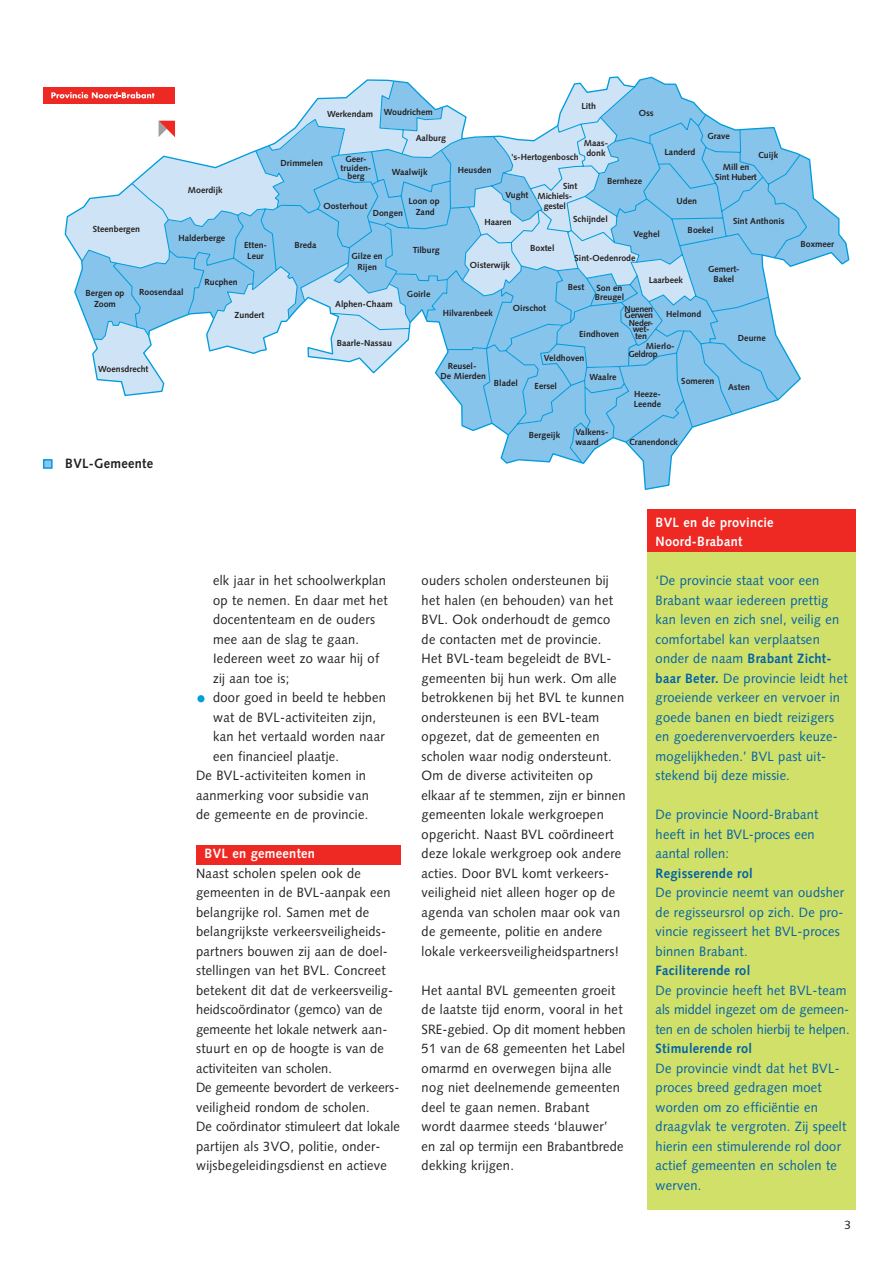
<style>
.page{position:relative;width:893px;height:1262px;background:#fff}
.page>*{position:absolute;margin:0;border:0;box-sizing:border-box;transform-origin:0 0}
.t1{font:13.5px/19.5px "Syntax";letter-spacing:.02em;color:#231f1f;scale:.95 1}
.t2{font:13.5px/19.5px "Syntax";letter-spacing:.02em;color:#0060a9;scale:.95 1}
.t3{font:700 13.5px "Syntax";letter-spacing:.02em;color:#0060a9;scale:.95 1}
.t4{font:700 13.5px/19.5px "Syntax";letter-spacing:.02em;color:#fff;scale:.95 1}
.t5{font:700 13.5px "Syntax";letter-spacing:.02em;color:#231f1f;scale:.95 1}
.t6{font:12px "Syntax";color:#231f1f}
.t7{font:700 8.7px/10.5px "Syntax";color:#231f1f;text-align:center}
.t8{font:700 8.7px/10.5px "Syntax";letter-spacing:-.02em;color:#231f1f;text-align:center}
.t9{font:700 8.7px/6.8px "Syntax";letter-spacing:-.03em;color:#231f1f}
.s1{font-size:21px;color:#009cdc}
.s2{font-weight:700}
</style>
<div class="page">
<div style="left:647px;top:548px;width:208px;height:661px;background:#d0e068"></div>
<div style="left:647px;top:509px;width:208px;height:43px;background:#ee2923"></div>
<div style="left:196px;top:845px;width:205px;height:19px;background:#ee2923"></div>
<div style="left:43px;top:88px;width:132px;height:16px;background:#ee2923"></div>
<svg style="left:51px;top:77px;width:797px;height:412px"></svg>
<div style="left:44px;top:460px;width:8px;height:8px;background:#8ac5ec"></div>
<div style="left:43px;top:459px;width:10px;height:10px;border:2px solid #009cdc"></div>
<p class="t7" style="left:93px;top:224px;width:49px">Steenbergen</p>
<p class="t7" style="left:188px;top:185px;width:36px">Moerdijk</p>
<p class="t7" style="left:178px;top:233px;width:48px">Halderberge</p>
<p class="t7" style="left:244px;top:241px;width:24px">Etten-<br>Leur</p>
<p class="t7" style="left:85px;top:289px;width:41px">Bergen op<br>Zoom</p>
<p class="t7" style="left:139px;top:287px;width:46px">Roosendaal</p>
<p class="t7" style="left:98px;top:364px;width:52px">Woensdrecht</p>
<p class="t7" style="left:204px;top:277px;width:35px">Rucphen</p>
<p class="t7" style="left:235px;top:310px;width:31px">Zundert</p>
<p class="t7" style="left:581px;top:102px;width:16px">Lith</p>
<p class="t7" style="left:583px;top:138px;width:26px">Maas&shy;donk</p>
<p class="t7" style="left:327px;top:107px;width:107px">Werkendam Woudrichem</p>
<p class="t7" style="left:638px;top:108px;width:17px">Oss</p>
<p class="t7" style="left:707px;top:132px;width:24px">Grave</p>
<p class="t8" style="left:715px;top:162px;width:43px">Mill en<br>Sint Hubert</p>
<p class="t7" style="left:416px;top:133px;width:32px">Aalburg</p>
<p class="t7" style="left:664px;top:148px;width:32px">Landerd</p>
<p class="t7" style="left:758px;top:150px;width:21px">Cuijk</p>
<p class="t7" style="left:511px;top:153px;width:69px">'s-Hertogenbosch</p>
<p class="t7" style="left:340px;top:155px;width:32px;line-height:8.9px">Geer&shy;truiden&shy;berg</p>
<p class="t7" style="left:280px;top:159px;width:44px">Drimmelen</p>
<p class="t7" style="left:391px;top:168px;width:37px">Waalwijk</p>
<p class="t7" style="left:458px;top:165px;width:35px">Heusden</p>
<p class="t7" style="left:607px;top:176px;width:37px">Bernheze</p>
<p class="t7" style="left:563px;top:182px;width:16px">Sint</p>
<p class="t7" style="left:505px;top:190px;width:25px">Vught</p>
<p class="t8" style="left:537px;top:191px;width:36px">Michiels&shy;gestel</p>
<p class="t7" style="left:676px;top:197px;width:22px">Uden</p>
<p class="t7" style="left:408px;top:197px;width:33px">Loon op<br>Zand</p>
<p class="t7" style="left:323px;top:201px;width:45px">Oosterhout</p>
<p class="t7" style="left:373px;top:208px;width:32px">Dongen</p>
<p class="t7" style="left:351px;top:252px;width:33px">Gilze en<br>Rijen</p>
<p class="t7" style="left:335px;top:299px;width:59px">Alphen-Chaam</p>
<p class="t7" style="left:573px;top:214px;width:36px">Schijndel</p>
<p class="t7" style="left:733px;top:217px;width:53px">Sint Anthonis</p>
<p class="t7" style="left:484px;top:217px;width:29px">Haaren</p>
<p class="t7" style="left:687px;top:225px;width:27px">Boekel</p>
<p class="t7" style="left:633px;top:229px;width:28px">Veghel</p>
<p class="t7" style="left:574px;top:253px;width:62px">Sint-Oedenrode</p>
<p class="t7" style="left:294px;top:240px;width:23px">Breda</p>
<p class="t7" style="left:530px;top:244px;width:26px">Boxtel</p>
<p class="t7" style="left:412px;top:245px;width:28px">Tilburg</p>
<p class="t7" style="left:470px;top:261px;width:41px">Oisterwijk</p>
<p class="t7" style="left:648px;top:276px;width:36px">Laarbeek</p>
<p class="t7" style="left:708px;top:264px;width:33px">Gemert-<br>Bakel</p>
<p class="t7" style="left:568px;top:283px;width:18px">Best</p>
<p class="t7" style="left:595px;top:284px;width:31px;line-height:9.4px;text-align:left">Son en<br>Breugel</p>
<p class="t7" style="left:407px;top:289px;width:25px">Goirle</p>
<p class="t7" style="left:513px;top:304px;width:35px">Oirschot</p>
<p class="t9" style="left:624px;top:306px;width:30px">Nuenen<br>Gerwen</p>
<p class="t7" style="left:666px;top:310px;width:37px">Helmond</p>
<p class="t7" style="left:646px;top:341px;width:30px">Mierlo-</p>
<p class="t7" style="left:442px;top:308px;width:52px">Hilvarenbeek</p>
<p class="t9" style="left:629px;top:320px;width:26px;text-align:center">Neder&shy;wet&shy;ten</p>
<p class="t9" style="left:628px;top:351px;width:31px">Geldrop</p>
<p class="t7" style="left:579px;top:329px;width:41px">Eindhoven</p>
<p class="t7" style="left:738px;top:333px;width:29px">Deurne</p>
<p class="t7" style="left:337px;top:339px;width:57px">Baarle-Nassau</p>
<p class="t7" style="left:544px;top:354px;width:42px">Veldhoven</p>
<p class="t7" style="left:440px;top:361px;width:47px">Reusel-<br>De Mierden</p>
<p class="t7" style="left:589px;top:373px;width:28px">Waalre</p>
<p class="t7" style="left:681px;top:376px;width:35px">Someren</p>
<p class="t7" style="left:494px;top:379px;width:25px">Bladel</p>
<p class="t7" style="left:534px;top:381px;width:24px">Eersel</p>
<p class="t7" style="left:728px;top:382px;width:23px">Asten</p>
<p class="t7" style="left:634px;top:389px;width:29px;text-align:left">Heeze-<br>Leende</p>
<p class="t7" style="left:800px;top:239px;width:35px">Boxmeer</p>
<p class="t7" style="left:529px;top:430px;width:33px">Bergeijk</p>
<p class="t7" style="left:575px;top:427px;width:34px;text-align:left">Valkens&shy;waard</p>
<p class="t8" style="left:629px;top:437px;width:50px">Cranendonck</p>
<p class="t5" style="left:65px;top:458px;width:94px">BVL-Gemeente</p>
<p class="t1" style="left:213px;top:572px;width:185px">elk jaar in het schoolwerkplan op te nemen. En daar met het docententeam en de ouders mee aan de slag te gaan.<br>Iedereen weet zo waar hij of zij aan toe is;</p>
<p class="t1" style="left:196px;top:689px;width:201px"><span class="s1">•</span> door goed in beeld te hebben</p>
<p class="t1" style="left:213px;top:708px;width:173px">wat de BVL-activiteiten zijn,</p>
<p class="t1" style="left:213px;top:728px;width:182px">kan het vertaald worden naar</p>
<p class="t1" style="left:213px;top:747px;width:134px">een financieel plaatje.</p>
<p class="t1" style="left:196px;top:767px;width:180px">De BVL-activiteiten komen in</p>
<p class="t1" style="left:196px;top:786px;width:183px">aanmerking voor subsidie van</p>
<p class="t1" style="left:196px;top:806px;width:183px">de gemeente en de provincie.</p>
<p class="t4" style="left:205px;top:845px;width:118px">BVL en gemeenten</p>
<p class="t1" style="left:196px;top:864px;width:216px">Naast scholen spelen ook de gemeenten in de BVL-aanpak een belangrijke rol. Samen met de belangrijkste verkeersveiligheids&shy;partners bouwen zij aan de doel&shy;stellingen van het BVL. Concreet betekent dit dat de verkeersveilig&shy;heidscoördinator (gemco) van de gemeente het lokale netwerk aan&shy;stuurt en op de hoogte is van de activiteiten van scholen.<br>De gemeente bevordert de verkeers&shy;veiligheid rondom de scholen.<br>De coördinator stimuleert dat lokale partijen als 3VO, politie, onder&shy;wijsbegeleidingsdienst en actieve</p>
<p class="t1" style="left:421px;top:572px;width:216px">ouders scholen ondersteunen bij het halen (en behouden) van het<br>BVL. Ook onderhoudt de gemco de contacten met de provincie.<br>Het BVL-team begeleidt de BVL&shy;gemeenten bij hun werk. Om alle betrokkenen bij het BVL te kunnen ondersteunen is een BVL-team opgezet, dat de gemeenten en scholen waar nodig ondersteunt.<br>Om de diverse activiteiten op elkaar af te stemmen, zijn er binnen gemeenten lokale werkgroepen opgericht. Naast BVL coördineert deze lokale werkgroep ook andere acties. Door BVL komt verkeers&shy;veiligheid niet alleen hoger op de agenda van scholen maar ook van de gemeente, politie en andere lokale verkeersveiligheidspartners!</p>
<p class="t1" style="left:421px;top:981px;width:216px">Het aantal BVL gemeenten groeit de laatste tijd enorm, vooral in het<br>SRE-gebied. Op dit moment hebben<br>51 van de 68 gemeenten het Label omarmd en overwegen bijna alle nog niet deelnemende gemeenten deel te gaan nemen. Brabant wordt daarmee steeds ‘blauwer’<br>en zal op termijn een Brabantbrede dekking krijgen.</p>
<p class="t4" style="left:655px;top:513px;width:126px">BVL en de provincie<br>Noord-Brabant</p>
<p class="t2" style="left:655px;top:572px;width:204px">‘De provincie staat voor een<br>Brabant waar iedereen prettig kan leven en zich snel, veilig en comfortabel kan verplaatsen onder de naam <span class="s2">Brabant Zicht&shy;baar Beter.</span> De provincie leidt het groeiende verkeer en vervoer in goede banen en biedt reizigers en goederenvervoerders keuze&shy;mogelijkheden.’ BVL past uit&shy;stekend bij deze missie.</p>
<p class="t2" style="left:655px;top:806px;width:173px">De provincie Noord-Brabant heeft in het BVL-proces een aantal rollen:</p>
<p class="t3" style="left:655px;top:867px;width:104px">Regisserende rol</p>
<p class="t2" style="left:655px;top:884px;width:200px">De provincie neemt van oudsher de regisseursrol op zich. De pro&shy;vincie regisseert het BVL-proces binnen Brabant.</p>
<p class="t3" style="left:655px;top:965px;width:101px">Faciliterende rol</p>
<p class="t2" style="left:655px;top:981px;width:206px">De provincie heeft het BVL-team als middel ingezet om de gemeen&shy;ten en de scholen hierbij te helpen.</p>
<p class="t3" style="left:655px;top:1043px;width:103px">Stimulerende rol</p>
<p class="t2" style="left:655px;top:1059px;width:202px">De provincie vindt dat het BVL&shy;proces breed gedragen moet worden om zo efficiëntie en draagvlak te vergroten. Zij speelt hierin een stimulerende rol door actief gemeenten en scholen te werven.</p>
<p class="t6" style="left:844px;top:1220px;width:8px">3</p>
</div>
